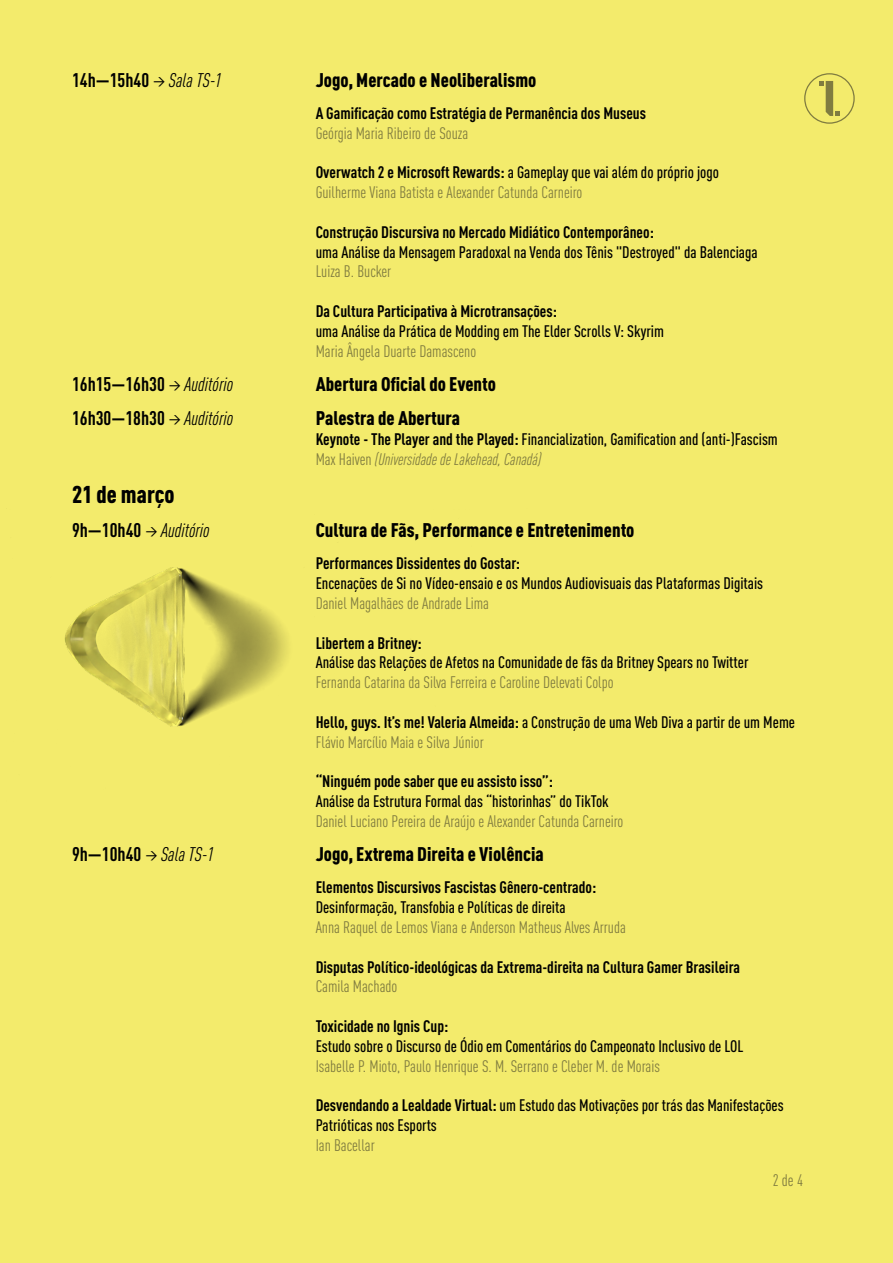
<style>
.page{position:relative;width:893px;height:1263px;background:#f3eb6c}
.page>*{position:absolute;margin:0;border:0;box-sizing:border-box;transform-origin:0 0}
.t1{font:900 condensed 24px "DIN Pro";color:#000}
.t2{font:900 condensed 19.5px "DIN Pro";color:#000}
.t3{font:700 condensed 19.5px "DIN Pro";color:#000}
.t4{font:italic condensed 19.5px "DIN Pro";color:#000}
.t5{font:500 condensed 16.5px/19.8px "DIN Pro";color:#000}
.t6{font:condensed 16.5px/19.8px "DIN Pro";color:#807c40}
.t7{font:700 condensed 16.5px "DIN Pro";color:#000}
.s1{font-weight:400;font-style:italic}
.s2{font-weight:700;color:#000}
.s3{font-weight:500;color:#000}
.s4{font-weight:700}
.s5{font-weight:400;color:#807c40}
.s6{font-weight:400;font-style:italic;color:#807c40}
.s7{font-weight:700;font-style:normal}
</style>
<div class="page">
<svg style="left:804px;top:73px;width:51px;height:51px;background:#dcd563"></svg>
<img style="left:6px;top:508px;width:522px;height:293px">
<p class="t3" style="left:72px;top:66px;width:151px">14h—15h40 <span class="s1">→ Sala TS-1</span></p>
<p class="t2" style="left:316px;top:65px;width:222px">Jogo, Mercado e Neoliberalismo</p>
<p class="t7" style="left:316px;top:101px;width:332px">A Gamificação como Estratégia de Permanência dos Museus</p>
<p class="t6" style="left:316px;top:122px;width:154px">Geórgia Maria Ribeiro de Souza</p>
<p class="t6" style="left:316px;top:162px;width:405px"><span class="s2">Overwatch 2 e Microsoft Rewards:</span> <span class="s3">a Gameplay que vai além do próprio jogo<br></span>Guilherme Viana Batista e Alexander Catunda Carneiro</p>
<p class="t7" style="left:316px;top:220px;width:340px">Construção Discursiva no Mercado Midiático Contemporâneo:</p>
<p class="t5" style="left:316px;top:241px;width:443px">uma Análise da Mensagem Paradoxal na Venda dos Tênis "Destroyed" da Balenciaga</p>
<p class="t6" style="left:316px;top:261px;width:77px">Luiza B. Bucker</p>
<p class="t7" style="left:316px;top:299px;width:243px">Da Cultura Participativa à Microtransações:</p>
<p class="t5" style="left:316px;top:320px;width:350px">uma Análise da Prática de Modding em The Elder Scrolls V: Skyrim</p>
<p class="t6" style="left:316px;top:340px;width:162px">Maria Ângela Duarte Damasceno</p>
<p class="t3" style="left:72px;top:370px;width:163px">16h15—16h30 <span class="s1">→ Auditório</span></p>
<p class="t2" style="left:316px;top:369px;width:182px">Abertura Oficial do Evento</p>
<p class="t3" style="left:72px;top:404px;width:163px">16h30—18h30 <span class="s1">→ Auditório</span></p>
<p class="t2" style="left:316px;top:404px;width:146px">Palestra de Abertura</p>
<p class="t5" style="left:316px;top:428px;width:464px"><span class="s4">Keynote - The Player and the Played:</span> Financialization, Gamification and (anti-)Fascism<br><span class="s5">Max Haiven</span> <span class="s6">(Universidade de Lakehead, Canadá)</span></p>
<h1 class="t1" style="left:72px;top:476px;width:104px">21 de março</h1>
<p class="t4" style="left:72px;top:517px;width:139px"><span class="s7">9h—10h40</span> → Auditório</p>
<p class="t2" style="left:316px;top:516px;width:320px">Cultura de Fãs, Performance e Entretenimento</p>
<p class="t7" style="left:316px;top:551px;width:206px">Performances Dissidentes do Gostar:</p>
<p class="t5" style="left:316px;top:572px;width:449px">Encenações de Si no Vídeo-ensaio e os Mundos Audiovisuais das Plataformas Digitais</p>
<p class="t6" style="left:316px;top:592px;width:175px">Daniel Magalhães de Andrade Lima</p>
<p class="t7" style="left:316px;top:631px;width:108px">Libertem a Britney:</p>
<p class="t5" style="left:316px;top:651px;width:434px">Análise das Relações de Afetos na Comunidade de fãs da Britney Spears no Twitter</p>
<p class="t6" style="left:316px;top:671px;width:300px">Fernanda Catarina da Silva Ferreira e Caroline Delevati Colpo</p>
<p class="t5" style="left:316px;top:711px;width:481px"><span class="s4">Hello, guys. It’s me! Valeria Almeida:</span> a Construção de uma Web Diva a partir de um Meme<br><span class="s5">Flávio Marcílio Maia e Silva Júnior</span></p>
<p class="t7" style="left:316px;top:769px;width:239px">“Ninguém pode saber que eu assisto isso”:</p>
<p class="t5" style="left:316px;top:790px;width:295px">Análise da Estrutura Formal das “historinhas” do TikTok</p>
<p class="t6" style="left:316px;top:810px;width:309px">Daniel Luciano Pereira de Araújo e Alexander Catunda Carneiro</p>
<p class="t4" style="left:72px;top:841px;width:143px"><span class="s7">9h—10h40</span> → Sala TS-1</p>
<p class="t2" style="left:316px;top:839px;width:230px">Jogo, Extrema Direita e Violência</p>
<p class="t7" style="left:316px;top:875px;width:282px">Elementos Discursivos Fascistas Gênero-centrado:</p>
<p class="t5" style="left:316px;top:896px;width:251px">Desinformação, Transfobia e Políticas de direita</p>
<p class="t6" style="left:316px;top:916px;width:312px">Anna Raquel de Lemos Viana e Anderson Matheus Alves Arruda</p>
<p class="t7" style="left:316px;top:954px;width:426px">Disputas Político-ideológicas da Extrema-direita na Cultura Gamer Brasileira</p>
<p class="t6" style="left:316px;top:976px;width:83px">Camila Machado</p>
<p class="t7" style="left:316px;top:1014px;width:134px">Toxicidade no Ignis Cup:</p>
<p class="t5" style="left:316px;top:1035px;width:429px">Estudo sobre o Discurso de Ódio em Comentários do Campeonato Inclusivo de LOL</p>
<p class="t6" style="left:316px;top:1055px;width:346px">Isabelle P. Mioto, Paulo Henrique S. M. Serrano e Cleber M. de Morais</p>
<p class="t5" style="left:316px;top:1094px;width:470px"><span class="s4">Desvendando a Lealdade Virtual:</span> um Estudo das Motivações por trás das Manifestações<br>Patrióticas nos Esports</p>
<p class="t6" style="left:316px;top:1134px;width:61px">Ian Bacellar</p>
<p class="t6" style="left:773px;top:1169px;width:32px">2 de 4</p>
</div>
